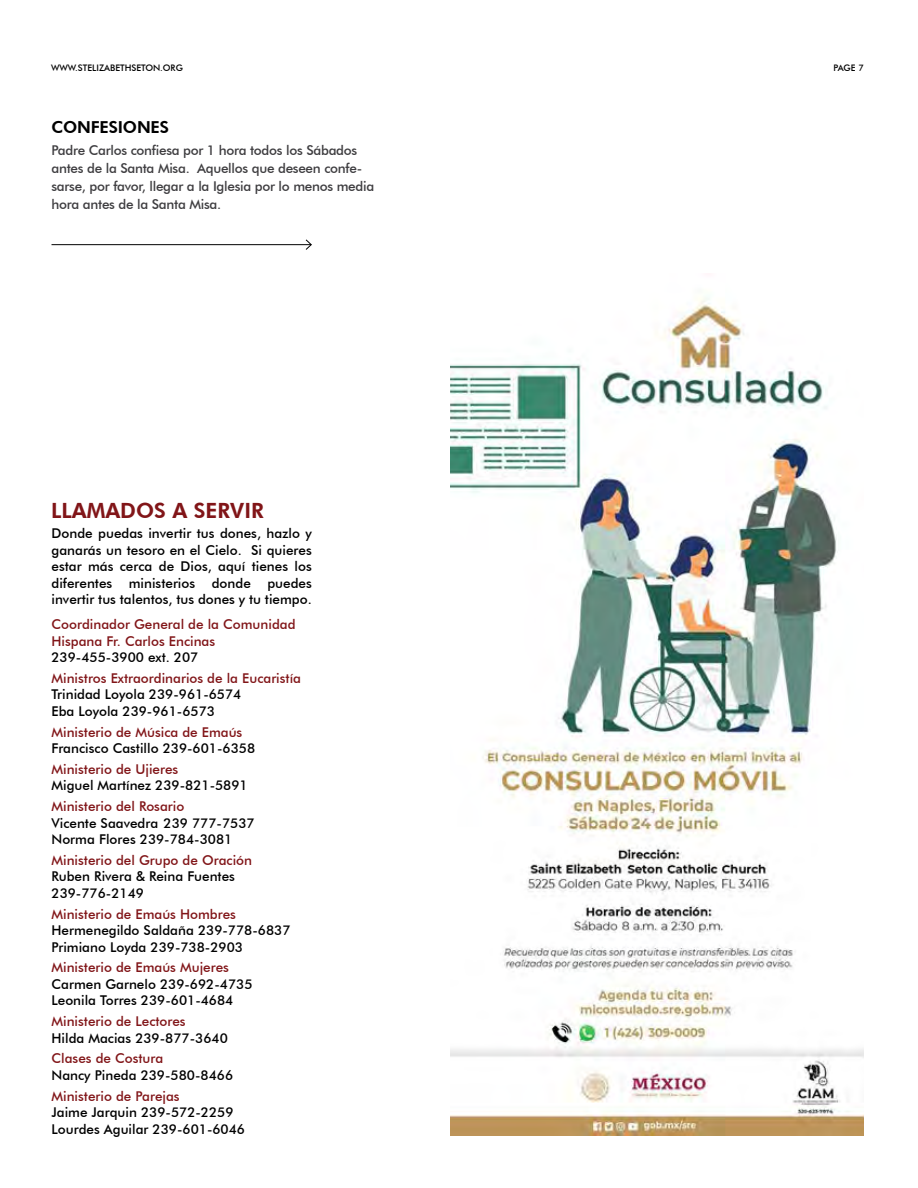
<style>
.page{position:relative;width:918px;height:1188px;background:#fff}
.page>*{position:absolute;margin:0;border:0;box-sizing:border-box;transform-origin:0 0}
.t1{font:800 21px "Futura BT";color:#811518}
.t2{font:800 16.5px "Futura BT";letter-spacing:-.01em;color:#000}
.t3{font:500 13.5px/16.5px "Futura BT";color:#000}
.t4{font:500 13.5px/16.5px "Futura BT";color:#811518}
.t5{font:500 13.5px/18px "Futura BT";letter-spacing:-.02em;color:#3e3d40}
.t6{font:500 9px "Futura BT";color:#000}
</style>
<div class="page">
<hr style="left:52px;top:244px;width:259px;height:1px;background:#000">
<svg style="left:305px;top:239px;width:7px;height:11px"></svg>
<img style="left:450px;top:298px;width:414px;height:838px">
<p class="t6" style="left:51px;top:62px;width:133px">WWW.STELIZABETHSETON.ORG</p>
<p class="t6" style="left:834px;top:62px;width:32px">PAGE 7</p>
<p class="t2" style="left:52px;top:117px;width:119px">CONFESIONES</p>
<p class="t5" style="left:52px;top:141px;width:324px">Padre Carlos confiesa por 1 hora todos los Sábados antes de la Santa Misa. Aquellos que deseen confe&shy;sarse, por favor, llegar a la Iglesia por lo menos media hora antes de la Santa Misa.</p>
<h1 class="t1" style="left:51px;top:498px;width:214px">LLAMADOS A SERVIR</h1>
<p class="t3" style="left:52px;top:525px;width:262px;text-align:justify">Donde puedas invertir tus dones, hazlo y ganarás un tesoro en el Cielo. Si quieres estar más cerca de Dios, aquí tienes los diferentes ministerios donde puedes invertir tus talentos, tus dones y tu tiempo.</p>
<p class="t4" style="left:52px;top:616px;width:246px">Coordinador General de la Comunidad<br>Hispana Fr. Carlos Encinas</p>
<p class="t3" style="left:52px;top:649px;width:148px">239-455-3900 ext. 207</p>
<p class="t4" style="left:52px;top:670px;width:251px">Ministros Extraordinarios de la Eucaristía</p>
<p class="t3" style="left:52px;top:686px;width:191px">Trinidad Loyola 239-961-6574<br>Eba Loyola 239-961-6573</p>
<p class="t4" style="left:52px;top:724px;width:192px">Ministerio de Música de Emaús</p>
<p class="t3" style="left:52px;top:740px;width:205px">Francisco Castillo 239-601-6358</p>
<p class="t4" style="left:52px;top:761px;width:128px">Ministerio de Ujieres</p>
<p class="t3" style="left:52px;top:777px;width:198px">Miguel Martínez 239-821-5891</p>
<p class="t4" style="left:52px;top:798px;width:134px">Ministerio del Rosario</p>
<p class="t3" style="left:52px;top:815px;width:205px">Vicente Saavedra 239 777-7537<br>Norma Flores 239-784-3081</p>
<p class="t4" style="left:52px;top:852px;width:202px">Ministerio del Grupo de Oración</p>
<p class="t3" style="left:52px;top:868px;width:185px">Ruben Rivera &amp; Reina Fuentes<br>239-776-2149</p>
<p class="t4" style="left:52px;top:906px;width:186px">Ministerio de Emaús Hombres</p>
<p class="t3" style="left:52px;top:922px;width:241px">Hermenegildo Saldaña 239-778-6837<br>Primiano Loyda 239-738-2903</p>
<p class="t4" style="left:52px;top:959px;width:179px">Ministerio de Emaús Mujeres</p>
<p class="t3" style="left:52px;top:976px;width:202px">Carmen Garnelo 239-692-4735<br>Leonila Torres 239-601-4684</p>
<p class="t4" style="left:52px;top:1013px;width:136px">Ministerio de Lectores</p>
<p class="t3" style="left:52px;top:1029px;width:178px">Hilda Macias 239-877-3640</p>
<p class="t4" style="left:52px;top:1050px;width:113px">Clases de Costura</p>
<p class="t3" style="left:52px;top:1067px;width:183px">Nancy Pineda 239-580-8466</p>
<p class="t4" style="left:52px;top:1087px;width:130px">Ministerio de Parejas</p>
<p class="t3" style="left:52px;top:1104px;width:195px">Jaime Jarquin 239-572-2259<br>Lourdes Aguilar 239-601-6046</p>
</div>
